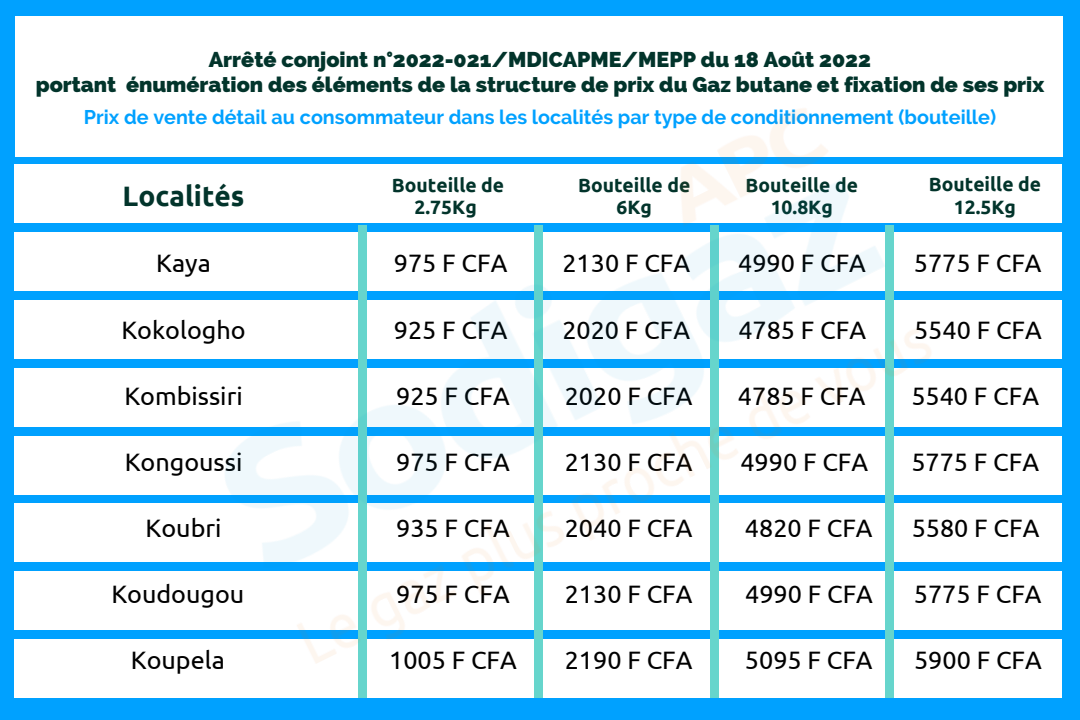
<style>
.page{position:relative;width:1080px;height:720px;background:#00a1ff}
.page>*{position:absolute;margin:0;border:0;box-sizing:border-box;transform-origin:0 0}
.t1{font:700 28.08px "Ubuntu";color:#02342b}
.t2{font:25.16px "Ubuntu";color:#000}
.t3{font:800 21.48px/25.2px "Raleway";color:#02342b;text-align:center}
.t4{font:700 19.76px "Raleway";color:#00a1ff}
.t5{font:700 19.28px/22.5px "Ubuntu";color:#02342b;text-align:center}
</style>
<div class="page">
<div style="left:15px;top:16px;width:1047px;height:141px;background:#fff"></div>
<div style="left:15px;top:165px;width:1047px;height:58px;background:#fff"></div>
<div style="left:15px;top:232px;width:1047px;height:59px;background:#fff"></div>
<div style="left:15px;top:300px;width:1047px;height:59px;background:#fff"></div>
<div style="left:15px;top:368px;width:1047px;height:58px;background:#fff"></div>
<div style="left:15px;top:436px;width:1047px;height:58px;background:#fff"></div>
<div style="left:15px;top:504px;width:1047px;height:58px;background:#fff"></div>
<div style="left:15px;top:571px;width:1047px;height:59px;background:#fff"></div>
<div style="left:15px;top:639px;width:1047px;height:58px;background:#fff"></div>
<div style="left:359px;top:225px;width:8px;height:473px;background:#66d5cc"></div>
<div style="left:534px;top:225px;width:8px;height:473px;background:#66d5cc"></div>
<div style="left:710px;top:225px;width:8px;height:473px;background:#66d5cc"></div>
<div style="left:886px;top:225px;width:8px;height:473px;background:#66d5cc"></div>
<img style="left:173px;top:108px;width:770px;height:571px">
<p class="t3" style="left:36px;top:47px;width:1010px">Arrêté conjoint n°2022-021/MDICAPME/MEPP du 18 Août 2022<br>portant énumération des éléments de la structure de prix du Gaz butane et fixation de ses prix</p>
<p class="t4" style="left:84px;top:105px;width:914px">Prix de vente détail au consommateur dans les localités par type de conditionnement (bouteille)</p>
<p class="t1" style="left:123px;top:179px;width:123px">Localités</p>
<p class="t5" style="left:929px;top:173px;width:114px">Bouteille de<br>12.5Kg</p>
<p class="t2" style="left:156px;top:249px;width:56px">Kaya</p>
<p class="t2" style="left:394px;top:249px;width:115px">975 F CFA</p>
<p class="t2" style="left:562px;top:249px;width:129px">2130 F CFA</p>
<p class="t2" style="left:738px;top:249px;width:129px">4990 F CFA</p>
<p class="t2" style="left:914px;top:249px;width:129px">5775 F CFA</p>
<p class="t5" style="left:392px;top:173px;width:114px">Bouteille de<br>2.75Kg</p>
<p class="t5" style="left:578px;top:173px;width:114px">Bouteille de<br>6Kg</p>
<p class="t5" style="left:745px;top:173px;width:114px">Bouteille de<br>10.8Kg</p>
<p class="t2" style="left:121px;top:315px;width:126px">Kokologho</p>
<p class="t2" style="left:394px;top:315px;width:115px">925 F CFA</p>
<p class="t2" style="left:562px;top:315px;width:129px">2020 F CFA</p>
<p class="t2" style="left:738px;top:315px;width:129px">4785 F CFA</p>
<p class="t2" style="left:914px;top:315px;width:129px">5540 F CFA</p>
<p class="t2" style="left:124px;top:381px;width:120px">Kombissiri</p>
<p class="t2" style="left:396px;top:381px;width:115px">925 F CFA</p>
<p class="t2" style="left:565px;top:381px;width:129px">2020 F CFA</p>
<p class="t2" style="left:738px;top:381px;width:129px">4785 F CFA</p>
<p class="t2" style="left:911px;top:381px;width:129px">5540 F CFA</p>
<p class="t2" style="left:125px;top:447px;width:119px">Kongoussi</p>
<p class="t2" style="left:396px;top:447px;width:115px">975 F CFA</p>
<p class="t2" style="left:565px;top:447px;width:129px">2130 F CFA</p>
<p class="t2" style="left:740px;top:447px;width:129px">4990 F CFA</p>
<p class="t2" style="left:911px;top:447px;width:129px">5775 F CFA</p>
<p class="t2" style="left:146px;top:513px;width:78px">Koubri</p>
<p class="t2" style="left:396px;top:513px;width:115px">935 F CFA</p>
<p class="t2" style="left:565px;top:513px;width:129px">2040 F CFA</p>
<p class="t2" style="left:745px;top:513px;width:129px">4820 F CFA</p>
<p class="t2" style="left:911px;top:513px;width:129px">5580 F CFA</p>
<p class="t2" style="left:111px;top:579px;width:135px">Koudougou</p>
<p class="t2" style="left:396px;top:579px;width:115px">975 F CFA</p>
<p class="t2" style="left:565px;top:579px;width:129px">2130 F CFA</p>
<p class="t2" style="left:745px;top:579px;width:129px">4990 F CFA</p>
<p class="t2" style="left:914px;top:579px;width:129px">5775 F CFA</p>
<p class="t2" style="left:131px;top:645px;width:95px">Koupela</p>
<p class="t2" style="left:389px;top:645px;width:129px">1005 F CFA</p>
<p class="t2" style="left:565px;top:645px;width:129px">2190 F CFA</p>
<p class="t2" style="left:745px;top:645px;width:129px">5095 F CFA</p>
<p class="t2" style="left:914px;top:645px;width:129px">5900 F CFA</p>
</div>
